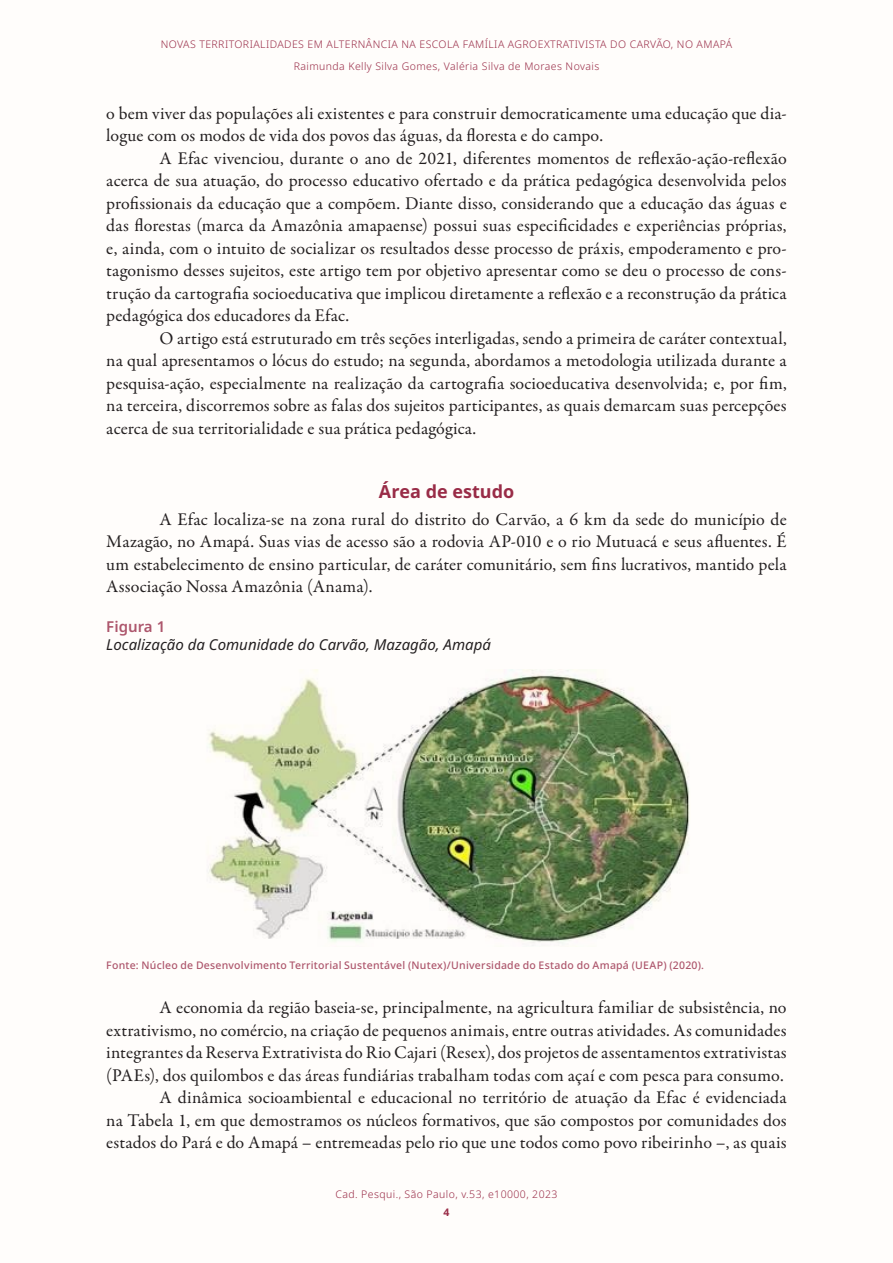
<style>
.page{position:relative;width:893px;height:1263px;background:#fff}
.page>*{position:absolute;margin:0;border:0;box-sizing:border-box;transform-origin:0 0}
.Texto{font:18px/22.5px "Garamond Premr Pro";letter-spacing:.005em;color:#231f20;text-align:justify}
.subtitulo_1{font:700 18px "Noto Sans";color:#992c47}
.tabela_titulo_2{font:italic 15px "Noto Sans";color:#231f20}
.tabela_titulo_1{font:600 15px "Noto Sans";color:#ad566c}
.t1{font:300 10.5px/21.8px "Noto Sans";letter-spacing:.04em;color:#992c47;text-align:center}
.tabela_fonte_nota{font:500 10.5px "Noto Sans";letter-spacing:.02em;color:#ad566c}
.t2{font:700 10.5px "Noto Sans";color:#992c47}
</style>
<div class="page">
<img style="left:207px;top:669px;width:483px;height:277px">
<p class="t1" style="left:161px;top:34px;width:573px">NOVAS TERRITORIALIDADES EM ALTERNÂNCIA NA ESCOLA FAMÍLIA AGROEXTRATIVISTA DO CARVÃO, NO AMAPÁ<br>Raimunda Kelly Silva Gomes, Valéria Silva de Moraes Novais</p>
<p class="Texto" style="left:106px;top:102px;width:682px">o bem viver das populações ali existentes e para construir democraticamente uma educação que dia&shy;logue com os modos de vida dos povos das águas, da floresta e do campo.</p>
<p class="Texto" style="left:106px;top:147px;width:682px;text-indent:53px">A Efac vivenciou, durante o ano de 2021, diferentes momentos de reflexão-ação-reflexão acerca de sua atuação, do processo educativo ofertado e da prática pedagógica desenvolvida pelos profissionais da educação que a compõem. Diante disso, considerando que a educação das águas e das florestas (marca da Amazônia amapaense) possui suas especificidades e experiências próprias, e, ainda, com o intuito de socializar os resultados desse processo de práxis, empoderamento e pro&shy;tagonismo desses sujeitos, este artigo tem por objetivo apresentar como se deu o processo de cons&shy;trução da cartografia socioeducativa que implicou diretamente a reflexão e a reconstrução da prática pedagógica dos educadores da Efac.</p>
<p class="Texto" style="left:106px;top:327px;width:682px;text-indent:53px">O artigo está estruturado em três seções interligadas, sendo a primeira de caráter contextual, na qual apresentamos o lócus do estudo; na segunda, abordamos a metodologia utilizada durante a pesquisa-ação, especialmente na realização da cartografia socioeducativa desenvolvida; e, por fim, na terceira, discorremos sobre as falas dos sujeitos participantes, as quais demarcam suas percepções acerca de sua territorialidade e sua prática pedagógica.</p>
<p class="subtitulo_1" style="left:379px;top:479px;width:137px">Área de estudo</p>
<p class="Texto" style="left:106px;top:508px;width:682px;text-indent:53px">A Efac localiza-se na zona rural do distrito do Carvão, a 6 km da sede do município de Mazagão, no Amapá. Suas vias de acesso são a rodovia AP-010 e o rio Mutuacá e seus afluentes. É um estabelecimento de ensino particular, de caráter comunitário, sem fins lucrativos, mantido pela Associação Nossa Amazônia (Anama).</p>
<p class="tabela_titulo_1" style="left:106px;top:615px;width:60px">Figura 1</p>
<p class="tabela_titulo_2" style="left:106px;top:633px;width:386px">Localização da Comunidade do Carvão, Mazagão, Amapá</p>
<p class="tabela_fonte_nota" style="left:106px;top:958px;width:599px">Fonte: Núcleo de Desenvolvimento Territorial Sustentável (Nutex)/Universidade do Estado do Amapá (UEAP) (2020).</p>
<p class="Texto" style="left:106px;top:997px;width:682px;text-indent:53px">A economia da região baseia-se, principalmente, na agricultura familiar de subsistência, no extrativismo, no comércio, na criação de pequenos animais, entre outras atividades. As comunidades integrantes da Reserva Extrativista do Rio Cajari (Resex), dos projetos de assentamentos extrativistas (PAEs), dos quilombos e das áreas fundiárias trabalham todas com açaí e com pesca para consumo.</p>
<p class="Texto" style="left:106px;top:1087px;width:682px;text-indent:53px">A dinâmica socioambiental e educacional no território de atuação da Efac é evidenciada na Tabela 1, em que demostramos os núcleos formativos, que são compostos por comunidades dos estados do Pará e do Amapá – entremeadas pelo rio que une todos como povo ribeirinho –, as quais</p>
<p class="t1" style="left:335px;top:1184px;width:224px">Cad. Pesqui., São Paulo, v.53, e10000, 2023</p>
<p class="t2" style="left:443px;top:1205px;width:8px">4</p>
</div>
